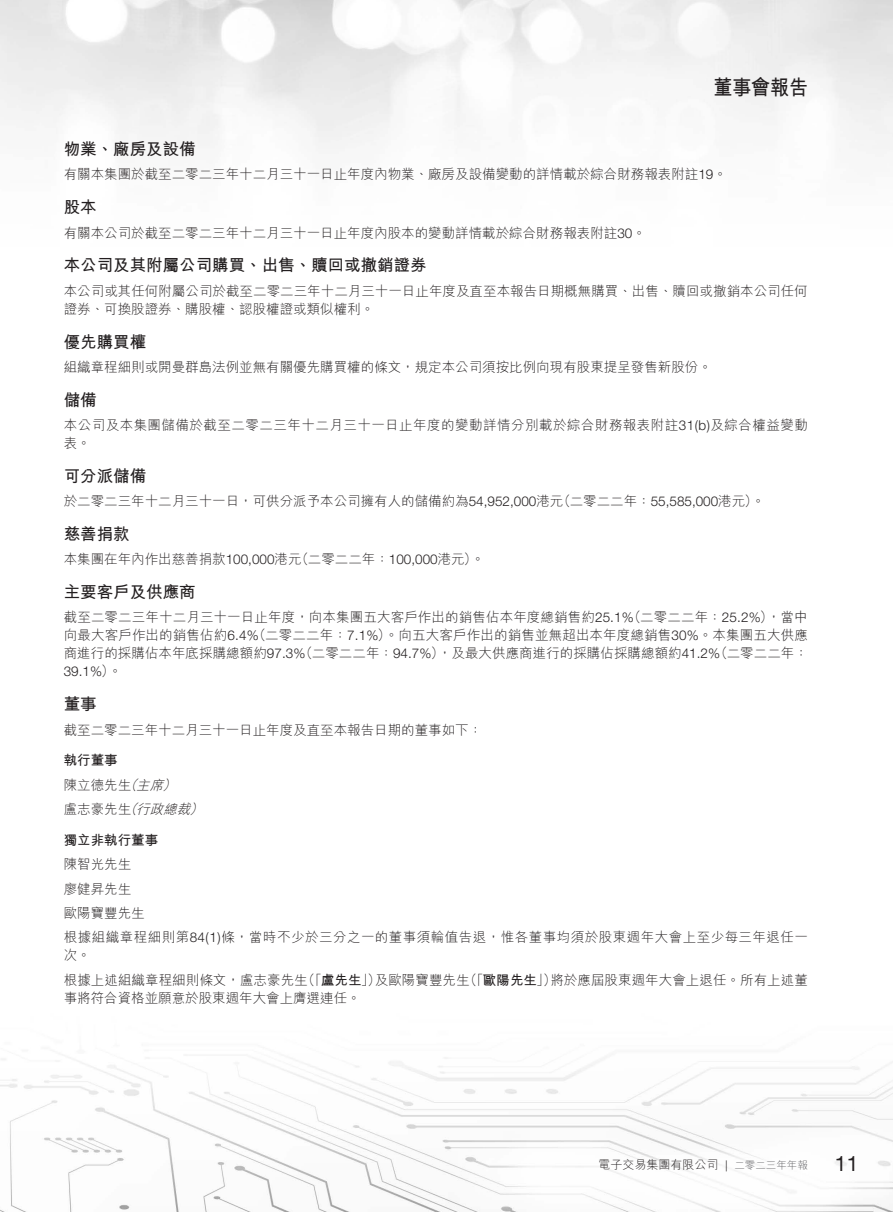
<style>
.page{position:relative;width:893px;height:1212px;background:#fff}
.page>*{position:absolute;margin:0;border:0;box-sizing:border-box;transform-origin:0 0}
.t1{font:700 21px "M Hei HK";color:#231f20;scale:.9 1}
.t2{font:21px "Helvetica Neue LT Std";color:#231f20}
.t3{font:700 16.5px "M Hei HK";color:#231f20}
.t4{font:300 13.5px/18px "M Hei HK";color:#231f20}
.t5{font:300 13.5px/24.5px "M Hei HK";letter-spacing:.035em;color:#231f20}
.t6{font:300 13.5px "Helvetica Neue LT Std";color:#231f20}
.t7{font:700 13.5px "M Hei HK";color:#231f20}
.t8{font:300 12px "M Hei HK";color:#231f20}
.s1{font-family:"Helvetica Neue LT Std"}
.s2{font-family:"M Hei HK"}
.s3{font-weight:700}
.s4{font-style:italic}
.s5{font-size:10.5px;color:#636366}
</style>
<div class="page">
<img style="left:0;top:0;width:893px;height:1212px">
<h1 class="t1" style="left:713px;top:72px;width:107px">董事會報告</h1>
<p class="t3" style="left:64px;top:137px;width:134px">物業、廠房及設備</p>
<p class="t4" style="left:64px;top:165px;width:665px">有關本集團於截至二零二三年十二月三十一日止年度內物業、廠房及設備變動的詳情載於綜合財務報表附註<span class="s1">19</span>。</p>
<p class="t3" style="left:64px;top:195px;width:34px">股本</p>
<p class="t4" style="left:64px;top:223px;width:584px">有關本公司於截至二零二三年十二月三十一日止年度內股本的變動詳情載於綜合財務報表附註<span class="s1">30</span>。</p>
<p class="t3" style="left:64px;top:253px;width:365px">本公司及其附屬公司購買、出售、贖回或撤銷證券</p>
<p class="t4" style="left:64px;top:281px;width:745px">本公司或其任何附屬公司於截至二零二三年十二月三十一日止年度及直至本報告日期概無購買、出售、贖回或撤銷本公司任何證券、可換股證券、購股權、認股權證或類似權利。</p>
<p class="t3" style="left:64px;top:329px;width:84px">優先購買權</p>
<p class="t4" style="left:64px;top:357px;width:650px">組織章程細則或開曼群島法例並無有關優先購買權的條文，規定本公司須按比例向現有股東提呈發售新股份。</p>
<p class="t3" style="left:64px;top:388px;width:34px">儲備</p>
<p class="t5" style="left:64px;top:415px;width:746px;line-height:18px">本公司及本集團儲備於截至二零二三年十二月三十一日止年度的變動詳情分別載於綜合財務報表附註<span class="s1">31(b)</span>及綜合權益變動表。</p>
<p class="t3" style="left:64px;top:464px;width:84px">可分派儲備</p>
<p class="t4" style="left:64px;top:492px;width:703px">於二零二三年十二月三十一日，可供分派予本公司擁有人的儲備約為<span class="s1">54,952,000</span>港元（二零二二年：<span class="s1">55,585,000</span>港元）。</p>
<p class="t3" style="left:64px;top:522px;width:67px">慈善捐款</p>
<p class="t4" style="left:64px;top:550px;width:422px">本集團在年內作出慈善捐款<span class="s1">100,000</span>港元（二零二二年：<span class="s1">100,000</span>港元）。</p>
<p class="t3" style="left:64px;top:580px;width:134px">主要客戶及供應商</p>
<p class="t4" style="left:64px;top:608px;width:746px;text-align:justify">截至二零二三年十二月三十一日止年度，向本集團五大客戶作出的銷售佔本年度總銷售約<span class="s1">25.1%</span>（二零二二年：<span class="s1">25.2%</span>），當中向最大客戶作出的銷售佔約<span class="s1">6.4%</span>（二零二二年：<span class="s1">7.1%</span>）。向五大客戶作出的銷售並無超出本年度總銷售<span class="s1">30%</span>。本集團五大供應商進行的採購佔本年底採購總額約<span class="s1">97.3%</span>（二零二二年：<span class="s1">94.7%</span>），及最大供應商進行的採購佔採購總額約<span class="s1">41.2%</span>（二零二二年：</p>
<p class="t6" style="left:64px;top:663px;width:60px">39.1%<span class="s2">）。</span></p>
<p class="t3" style="left:64px;top:692px;width:34px">董事</p>
<p class="t4" style="left:64px;top:720px;width:420px">截至二零二三年十二月三十一日止年度及直至本報告日期的董事如下：</p>
<p class="t4" style="left:64px;top:748px;width:145px;line-height:24.5px"><span class="s3">執行董事<br></span>陳立德先生<span class="s4">（主席）<br></span>盧志豪先生<span class="s4">（行政總裁）</span></p>
<p class="t7" style="left:64px;top:830px;width:96px">獨立非執行董事</p>
<p class="t5" style="left:64px;top:851px;width:746px">陳智光先生<br>廖健昇先生<br>歐陽寶豐先生<br>根據組織章程細則第<span class="s1">84(1)</span>條，當時不少於三分之一的董事須輪值告退，惟各董事均須於股東週年大會上至少每三年退任一</p>
<p class="t4" style="left:64px;top:943px;width:746px;line-height:24.5px">次。<br>根據上述組織章程細則條文，盧志豪先生（「<span class="s3">盧先生</span>」）及歐陽寶豐先生（「<span class="s3">歐陽先生</span>」）將於應屆股東週年大會上退任。所有上述董</p>
<p class="t4" style="left:64px;top:988px;width:299px">事將符合資格並願意於股東週年大會上膺選連任。</p>
<p class="t8" style="left:598px;top:1156px;width:211px">電子交易集團有限公司 | <span class="s5">二零二三年年報</span></p>
<h1 class="t2" style="left:835px;top:1151px;width:25px">11</h1>
</div>
